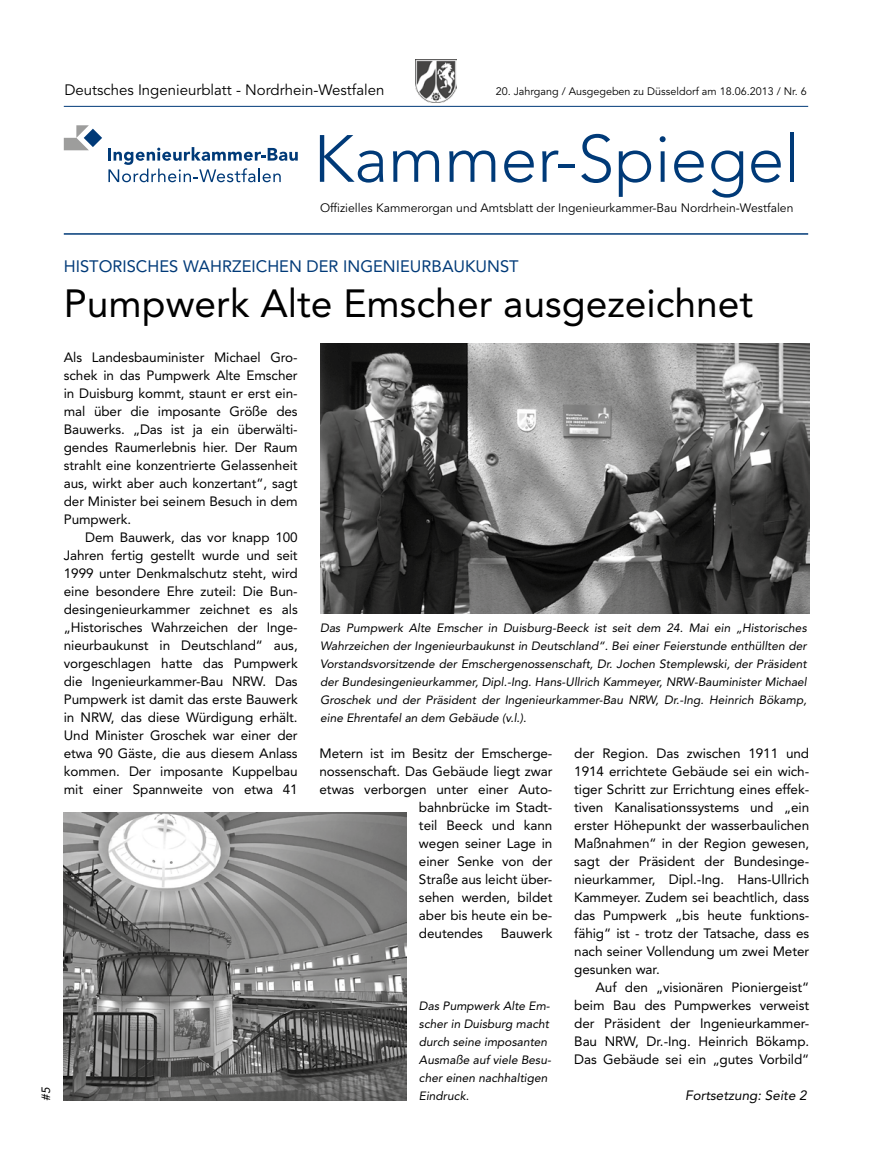
<style>
.page{position:relative;width:872px;height:1170px;background:#fff}
.page>*{position:absolute;margin:0;border:0;box-sizing:border-box;transform-origin:0 0}
.t1{font:300 66px "Avenir LT Std";color:#003a78}
.t2{font:39px "Avenir LT Std";color:#000}
.t3{font:16.5px "Avenir LT Std";color:#003a78}
.t4{font:15px "Avenir LT Std";color:#000}
.t5{font:13.5px/18px "Avenir LT Std";letter-spacing:-.005em;color:#000;text-align:justify}
.t6{font:italic 13.5px "Avenir LT Std";color:#000}
.t7{font:12.15px "Avenir LT Std";color:#000}
.t8{font:italic 12px/18px "Avenir LT Std";color:#000}
.t9{font:10.8px "Avenir LT Std";color:#000}
</style>
<div class="page">
<hr style="left:64px;top:233px;width:744px;height:2px;background:#003a78">
<svg style="left:108px;top:147px;width:190px;height:35px"></svg>
<svg style="left:64px;top:125px;width:38px;height:25px"></svg>
<img style="left:416px;top:59px;width:40px;height:43px">
<hr style="left:64px;top:106px;width:744px;height:1px;background:#003a78">
<img style="left:320px;top:344px;width:489px;height:270px">
<img style="left:64px;top:812px;width:342px;height:288px">
<p class="t4" style="left:64px;top:81px;width:322px">Deutsches Ingenieurblatt - Nordrhein-Westfalen</p>
<h1 class="t1" style="left:313px;top:120px;width:488px">Kammer-Spiegel</h1>
<p class="t7" style="left:320px;top:201px;width:475px">Offizielles Kammerorgan und Amtsblatt der Ingenieurkammer-Bau Nordrhein-Westfalen</p>
<p class="t9" style="left:496px;top:85px;width:312px">20. Jahrgang / Ausgegeben zu Düsseldorf am 18.06.2013 / Nr. 6</p>
<p class="t8" style="left:37px;top:1100px;width:15px;rotate:-90deg">#5</p>
<p class="t3" style="left:64px;top:256px;width:95px">Historisches</p>
<p class="t3" style="left:183px;top:256px;width:26px">Wahrzei</p>
<p class="t3" style="left:256px;top:256px;width:24px">chen</p>
<p class="t3" style="left:306px;top:256px;width:12px">der</p>
<p class="t3" style="left:343px;top:256px;width:16px">Ingenieurbaukunst</p>
<h2 class="t2" style="left:64px;top:280px;width:691px">Pumpwerk Alte Emscher ausgezeichnet</h2>
<p class="t5" style="left:64px;top:348px;width:235px">Als Landesbauminister Michael Gro&shy;schek in das Pumpwerk Alte Emscher in Duisburg kommt, staunt er erst ein&shy;mal über die imposante Größe des Bauwerks. „Das ist ja ein überwälti&shy;gendes Raumerlebnis hier. Der Raum strahlt eine konzentrierte Gelassenheit aus, wirkt aber auch konzertant“, sagt der Minister bei seinem Besuch in dem Pumpwerk.</p>
<p class="t5" style="left:64px;top:528px;width:235px;text-indent:21px">Dem Bauwerk, das vor knapp 100<br>Jahren fertig gestellt wurde und seit 1999 unter Denkmalschutz steht, wird eine besondere Ehre zuteil: Die Bun&shy;desingenieurkammer zeichnet es als „Historisches Wahrzeichen der Inge&shy;nieurbaukunst in Deutschland“ aus, vorgeschlagen hatte das Pumpwerk die Ingenieurkammer-Bau NRW. Das Pumpwerk ist damit das erste Bauwerk in NRW, das diese Würdigung erhält.<br>Und Minister Groschek war einer der etwa 90 Gäste, die aus diesem Anlass kommen. Der imposante Kuppelbau mit einer Spannweite von etwa 41</p>
<p class="t8" style="left:320px;top:619px;width:488px;text-align:justify">Das Pumpwerk Alte Emscher in Duisburg-Beeck ist seit dem 24. Mai ein „Historisches Wahrzeichen der Ingenieurbaukunst in Deutschland“. Bei einer Feierstunde enthüllten der Vorstandsvorsitzende der Emschergenossenschaft, Dr. Jochen Stemplewski, der Präsident der Bundesingenieurkammer, Dipl.-Ing. Hans-Ullrich Kammeyer, NRW-Bauminister Michael Groschek und der Präsident der Ingenieurkammer-Bau NRW, Dr.-Ing. Heinrich Bökamp, eine Ehrentafel an dem Gebäude (v.l.).</p>
<p class="t5" style="left:319px;top:744px;width:234px">Metern ist im Besitz der Emscherge-</p>
<p class="t5" style="left:319px;top:762px;width:234px">nossenschaft. Das Gebäude liegt zwar</p>
<p class="t5" style="left:319px;top:780px;width:234px">etwas verborgen unter einer Auto-</p>
<p class="t5" style="left:419px;top:798px;width:135px">bahnbrücke im Stadt-</p>
<p class="t5" style="left:419px;top:816px;width:135px">teil Beeck und kann</p>
<p class="t5" style="left:419px;top:834px;width:135px">wegen seiner Lage in</p>
<p class="t5" style="left:419px;top:852px;width:135px">einer Senke von der</p>
<p class="t5" style="left:419px;top:870px;width:135px">Straße aus leicht über-</p>
<p class="t5" style="left:419px;top:888px;width:135px">sehen werden, bildet</p>
<p class="t5" style="left:419px;top:906px;width:135px">aber bis heute ein be-</p>
<p class="t5" style="left:419px;top:924px;width:65px">deutendes</p>
<p class="t5" style="left:501px;top:924px;width:53px">Bauwerk</p>
<p class="t8" style="left:419px;top:997px;width:134px">Das Pumpwerk Alte Em&shy;scher in Duisburg macht durch seine imposanten<br>Ausmaße auf viele Besu&shy;cher einen nachhaltigen<br>Eindruck.</p>
<p class="t5" style="left:574px;top:744px;width:236px">der Region. Das zwischen 1911 und 1914 errichtete Gebäude sei ein wich&shy;tiger Schritt zur Errichtung eines effek&shy;tiven Kanalisationssystems und „ein erster Höhepunkt der wasserbaulichen Maßnahmen“ in der Region gewesen, sagt der Präsident der Bundesinge&shy;nieurkammer, Dipl.-Ing. Hans-Ullrich Kammeyer. Zudem sei beachtlich, dass das Pumpwerk „bis heute funktions&shy;fähig“ ist - trotz der Tatsache, dass es nach seiner Vollendung um zwei Meter gesunken war.</p>
<p class="t5" style="left:574px;top:978px;width:236px;text-indent:21px">Auf den „visionären Pioniergeist“ beim Bau des Pumpwerkes verweist der Präsident der Ingenieurkammer-Bau NRW, Dr.-Ing. Heinrich Bökamp.<br>Das Gebäude sei ein „gutes Vorbild“</p>
<p class="t6" style="left:685px;top:1087px;width:123px">Fortsetzung: Seite 2</p>
</div>
